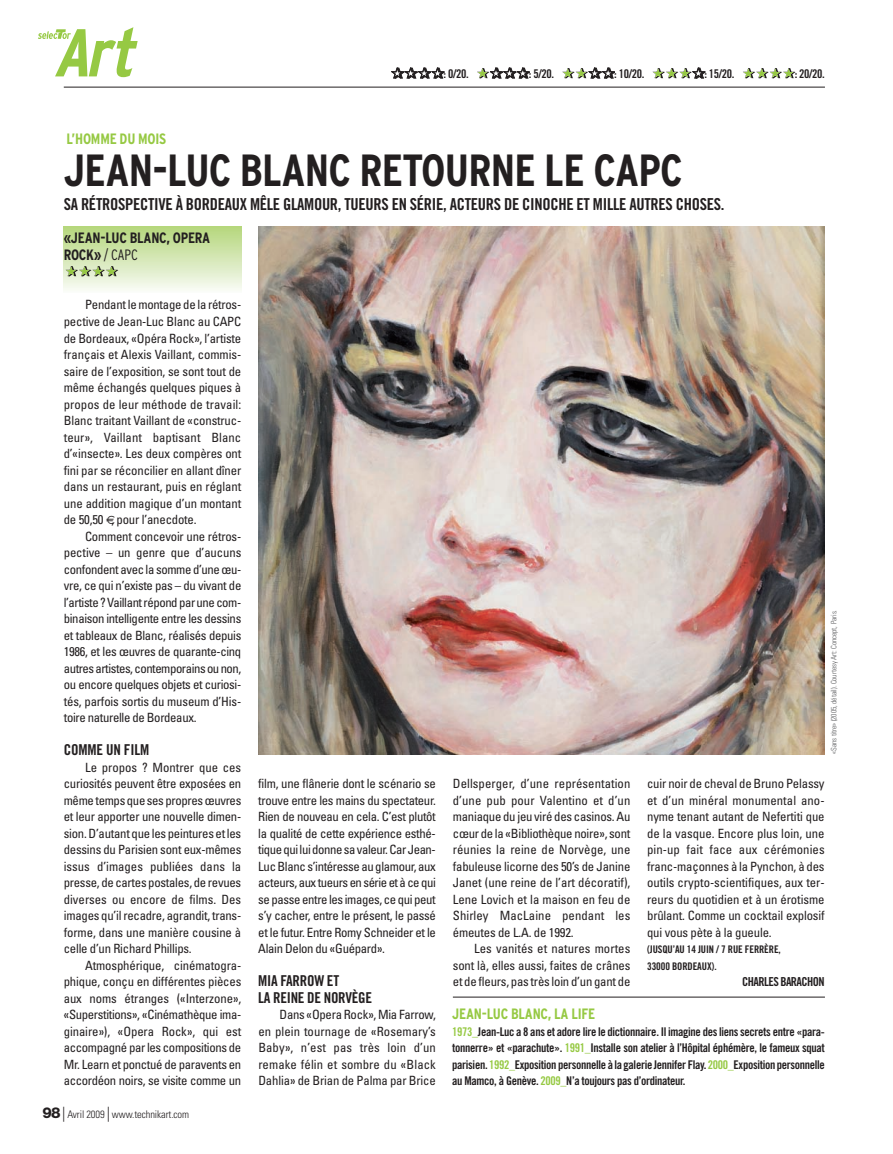
<style>
.page{position:relative;width:893px;height:1154px;background:#fff}
.page>*{position:absolute;margin:0;border:0;box-sizing:border-box;transform-origin:0 0}
.t1{font:italic 700 condensed 67.5px "Interstate";color:#96c943}
.t2{font:700 condensed 45px "Interstate";letter-spacing:-.015em;color:#231f20}
.t3{font:16.5px "Trade Gothic Bold Cond Twenty";letter-spacing:-.02em;color:#231f20}
.t4{font:15px/16.5px "Trade Gothic Bold Cond Twenty";letter-spacing:-.02em;color:#231f20}
.t5{font:700 condensed 15px "Interstate";letter-spacing:-.015em;color:#96c943}
.t6{font:700 condensed 15px/16.5px "Interstate";letter-spacing:-.015em;color:#231f20}
.t7{font:condensed 12.75px/16.5px "Univers";letter-spacing:-.015em;color:#231f20;text-align:justify}
.t8{font:12.3px "Trade Gothic Bold Cond Twenty";letter-spacing:-.045em;color:#231f20}
.t9{font:12px/16.5px "Trade Gothic Bold Cond Twenty";letter-spacing:-.025em;color:#231f20;text-align:justify}
.t10{font:10.5px/16.5px "Trade Gothic Bold Cond Twenty";letter-spacing:-.01em;color:#231f20}
.t11{font:300 condensed 10.5px "Univers";letter-spacing:-.01em;color:#231f20}
.t12{font:300 condensed 7.5px "Univers";letter-spacing:-.015em;color:#57585a}
.s1{font-weight:300}
.s2{font-family:"Helvetica Neue";font-weight:800;font-stretch:normal;font-size:15px}
.s3{font-size:15px}
.s4{color:#96c943}
</style>
<div class="page">
<div style="left:64px;top:227px;width:177px;height:65px;background:linear-gradient(to bottom,#b5d67c,#f8fbf5)"></div>
<svg style="left:66px;top:266px;width:52px;height:10px"></svg>
<svg style="left:743px;top:68px;width:52px;height:10px"></svg>
<svg style="left:652px;top:68px;width:53px;height:10px"></svg>
<svg style="left:562px;top:68px;width:53px;height:10px"></svg>
<svg style="left:477px;top:68px;width:53px;height:10px"></svg>
<svg style="left:391px;top:68px;width:53px;height:10px"></svg>
<hr style="left:64px;top:87px;width:761px;height:1px;background:#231f20">
<hr style="left:453px;top:997px;width:372px;height:1px;background:#231f20">
<svg style="left:38px;top:29px;width:33px;height:10px"></svg>
<img style="left:258px;top:227px;width:567px;height:528px">
<h1 class="t1" style="left:53px;top:27px;width:95px">Art</h1>
<p class="t5" style="left:66px;top:134px;width:101px">L’HOMME DU MOIS</p>
<p class="t9" style="left:444px;top:67px;width:27px">: 0/20.</p>
<p class="t9" style="left:529px;top:67px;width:27px">: 5/20.</p>
<p class="t9" style="left:614px;top:67px;width:32px">: 10/20.</p>
<p class="t9" style="left:704px;top:67px;width:32px">: 15/20.</p>
<p class="t9" style="left:795px;top:67px;width:32px">: 20/20.</p>
<h2 class="t2" style="left:64px;top:154px;width:620px">JEAN-LUC BLANC RETOURNE LE CAPC</h2>
<p class="t3" style="left:64px;top:199px;width:662px">SA RÉTROSPECTIVE À BORDEAUX MÊLE GLAMOUR, TUEURS EN SÉRIE, ACTEURS DE CINOCHE ET MILLE AUTRES CHOSES.</p>
<p class="t6" style="left:64px;top:231px;width:148px">«JEAN-LUC BLANC, OPERA<br>ROCK» <span class="s1">/ CAPC</span></p>
<p class="t7" style="left:64px;top:298px;width:179px;text-indent:21px">Pendant le montage de la rétros&shy;pective de Jean-Luc Blanc au CAPC de Bordeaux, «Opéra Rock», l’artiste français et Alexis Vaillant, commis&shy;saire de l’exposition, se sont tout de même échangés quelques piques à propos de leur méthode de travail:<br>Blanc traitant Vaillant de «construc&shy;teur», Vaillant baptisant Blanc d’«insecte». Les deux compères ont fini par se réconcilier en allant dîner dans un restaurant, puis en réglant une addition magique d’un montant de 50,50 , pour l’anecdote.</p>
<p class="t7" style="left:64px;top:529px;width:179px;text-indent:21px">Comment concevoir une rétros&shy;pective – un genre que d’aucuns confondent avec la somme d’une œu - vre, ce qui n’existe pas – du vivant de l’artiste? Vaillant répond par une com&shy;binaison intelligente entre les dessins et tableaux de Blanc, réalisés depuis 1986, et les œuvres de quarante-cinq autres artistes, contemporains ou non, ou encore quelques objets et curiosi&shy;tés, parfois sortis du museum d’His&shy;toire naturelle de Bordeaux.</p>
<p class="t4" style="left:64px;top:743px;width:87px">COMME UN FILM</p>
<p class="t7" style="left:64px;top:760px;width:179px;text-indent:21px">Le propos ? Montrer que ces curiosités peuvent être exposées en même temps que ses propres œuvres et leur apporter une nouvelle dimen&shy;sion. D’autant que les peintures et les dessins du Parisien sont eux-mêmes issus d’images publiées dans la presse, de cartes postales, de revues diverses ou encore de films. Des images qu’il recadre, agrandit, trans&shy;forme, dans une manière cousine à celle d’un Richard Phillips.</p>
<p class="t7" style="left:64px;top:958px;width:179px;text-indent:21px">Atmosphérique, cinématogra&shy;phique, conçu en différentes pièces aux noms étranges («Interzone», «Superstitions», «Cinémathèque ima&shy;ginaire»), «Opera Rock», qui est accompagné par les compositions de Mr. Learn et ponctué de paravents en accordéon noirs, se visite comme un</p>
<p class="t11" style="left:43px;top:1111px;width:148px"><span class="s2">98</span><span class="s3">|</span> Avril 2009 <span class="s3">|</span> www.technikart.com</p>
<p class="t7" style="left:258px;top:776px;width:179px">film, une flânerie dont le scénario se trouve entre les mains du spectateur.<br>Rien de nouveau en cela. C’est plutôt la qualité de cette expérience esthé&shy;tique qui lui donne sa valeur. Car Jean-Luc Blanc s’intéresse au glamour, aux acteurs, aux tueurs en série et à ce qui se passe entre les images, ce qui peut s’y cacher, entre le présent, le passé et le futur. Entre Romy Schneider et le Alain Delon du «Guépard».</p>
<p class="t4" style="left:258px;top:974px;width:115px">MIA FARROW ET<br>LA REINE DE NORVÈGE</p>
<p class="t7" style="left:258px;top:1007px;width:179px;text-indent:21px">Dans «Opera Rock», Mia Farrow, en plein tournage de «Rosemary’s Baby», n’est pas très loin d’un remake félin et sombre du «Black Dahlia» de Brian de Palma par Brice</p>
<p class="t7" style="left:453px;top:776px;width:179px">Dellsperger, d’une représentation d’une pub pour Valentino et d’un maniaque du jeu viré des casinos. Au cœur de la «Bibliothèque noire», sont réunies la reine de Norvège, une fabuleuse licorne des 50’s de Janine Janet (une reine de l’art décoratif), Lene Lovich et la maison en feu de Shirley MacLaine pendant les émeutes de L.A. de 1992.</p>
<p class="t7" style="left:453px;top:941px;width:179px;text-indent:21px">Les vanités et natures mortes sont là, elles aussi, faites de crânes et de fleurs, pas très loin d’un gant de</p>
<p class="t12" style="left:831px;top:753px;width:145px;rotate:-90deg">«Sans titre» (2005, détail). Courtesy Art: Concept, Paris.</p>
<p class="t7" style="left:647px;top:776px;width:179px">cuir noir de cheval de Bruno Pelassy et d’un minéral monumental ano&shy;nyme tenant autant de Nefertiti que de la vasque. Encore plus loin, une pin-up fait face aux cérémonies franc-maçonnes à la Pynchon, à des outils crypto-scientifiques, aux ter&shy;reurs du quotidien et à un érotisme brûlant. Comme un cocktail explosif qui vous pète à la gueule.</p>
<p class="t10" style="left:647px;top:942px;width:135px">(JUSQU’AU 14 JUIN / 7 RUE FERRÈRE,<br>33000 BORDEAUX).</p>
<p class="t8" style="left:742px;top:977px;width:84px">CHARLES BARACHON</p>
<p class="t5" style="left:452px;top:1008px;width:145px">JEAN-LUC BLANC, LA LIFE</p>
<p class="t9" style="left:452px;top:1024px;width:374px"><span class="s4">1973_</span>Jean-Luc a 8 ans et adore lire le dictionnaire. Il imagine des liens secrets entre «para&shy;tonnerre» et «parachute». <span class="s4">1991_</span>Installe son atelier à l’Hôpital éphémère, le fameux squat parisien. <span class="s4">1992_</span>Exposition personnelle à la galerie Jennifer Flay. <span class="s4">2000_</span>Exposition personnelle au Mamco, à Genève. <span class="s4">2009_</span>N’a toujours pas d’ordinateur.</p>
</div>
